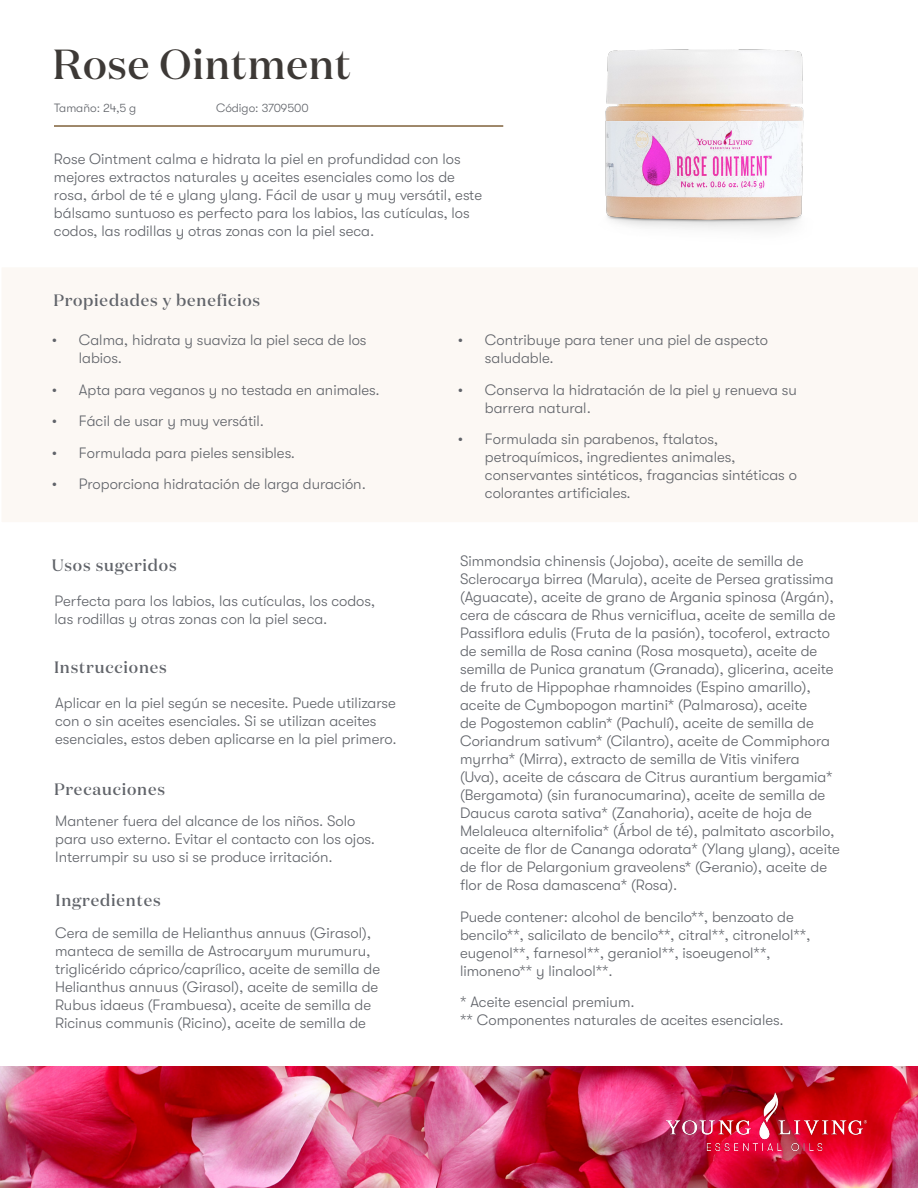
<style>
.page{position:relative;width:918px;height:1188px;background:#fff}
.page>*{position:absolute;margin:0;border:0;box-sizing:border-box;transform-origin:0 0}
.t1{font:500 42px "Domaine Display";letter-spacing:.02em;color:#3d3936}
.t2{font:500 16.5px "Domaine Display";letter-spacing:.05em;color:#61646a}
.t3{font:300 15px/18px "GT Walsheim Pro";color:#61646a}
.t4{font:300 12px "GT Walsheim Pro";color:#61646a}
</style>
<div class="page">
<div style="left:2px;top:268px;width:916px;height:254px;background:#fcf8f4"></div>
<img style="left:0;top:1066px;width:918px;height:122px">
<img style="left:666px;top:1093px;width:201px;height:58px">
<hr style="left:54px;top:125px;width:449px;height:2px;background:#80623b">
<img style="left:547px;top:49px;width:319px;height:247px">
<h1 class="t1" style="left:52px;top:37px;width:300px">Rose Ointment</h1>
<p class="t4" style="left:54px;top:101px;width:84px">Tamaño: 24,5 g</p>
<p class="t4" style="left:216px;top:101px;width:94px">Código: 3709500</p>
<p class="t3" style="left:54px;top:150px;width:430px">Rose Ointment calma e hidrata la piel en profundidad con los mejores extractos naturales y aceites esenciales como los de rosa, árbol de té e ylang ylang. Fácil de usar y muy versátil, este bálsamo suntuoso es perfecto para los labios, las cutículas, los codos, las rodillas y otras zonas con la piel seca.</p>
<p class="t2" style="left:53px;top:290px;width:208px">Propiedades y beneficios</p>
<p class="t3" style="left:79px;top:331px;width:289px;text-indent:-27px">• Calma, hidrata y suaviza la piel seca de los labios.</p>
<p class="t3" style="left:52px;top:381px;width:329px">• Apta para veganos y no testada en animales.</p>
<p class="t3" style="left:52px;top:412px;width:214px">• Fácil de usar y muy versátil.</p>
<p class="t3" style="left:52px;top:444px;width:245px">• Formulada para pieles sensibles.</p>
<p class="t3" style="left:52px;top:475px;width:316px">• Proporciona hidratación de larga duración.</p>
<p class="t2" style="left:52px;top:555px;width:126px">Usos sugeridos</p>
<p class="t3" style="left:55px;top:592px;width:322px">Perfecta para los labios, las cutículas, los codos, las rodillas y otras zonas con la piel seca.</p>
<p class="t2" style="left:54px;top:657px;width:114px">Instrucciones</p>
<p class="t3" style="left:55px;top:694px;width:343px">Aplicar en la piel según se necesite. Puede utilizarse con o sin aceites esenciales. Si se utilizan aceites esenciales, estos deben aplicarse en la piel primero.</p>
<p class="t2" style="left:54px;top:779px;width:112px">Precauciones</p>
<p class="t3" style="left:55px;top:812px;width:321px">Mantener fuera del alcance de los niños. Solo para uso externo. Evitar el contacto con los ojos.<br>Interrumpir su uso si se produce irritación.</p>
<p class="t2" style="left:56px;top:890px;width:107px">Ingredientes</p>
<p class="t3" style="left:55px;top:924px;width:327px">Cera de semilla de Helianthus annuus (Girasol), manteca de semilla de Astrocaryum murumuru, triglicérido cáprico/caprílico, aceite de semilla de Helianthus annuus (Girasol), aceite de semilla de Rubus idaeus (Frambuesa), aceite de semilla de Ricinus communis (Ricino), aceite de semilla de</p>
<p class="t3" style="left:485px;top:331px;width:285px;text-indent:-27px">• Contribuye para tener una piel de aspecto saludable.</p>
<p class="t3" style="left:485px;top:381px;width:313px;text-indent:-27px">• Conserva la hidratación de la piel y renueva su barrera natural.</p>
<p class="t3" style="left:485px;top:430px;width:314px;text-indent:-27px">• Formulada sin parabenos, ftalatos, petroquímicos, ingredientes animales, conservantes sintéticos, fragancias sintéticas o colorantes artificiales.</p>
<p class="t3" style="left:460px;top:552px;width:381px">Simmondsia chinensis (Jojoba), aceite de semilla de Sclerocarya birrea (Marula), aceite de Persea gratissima (Aguacate), aceite de grano de Argania spinosa (Argán), cera de cáscara de Rhus verniciflua, aceite de semilla de Passiflora edulis (Fruta de la pasión), tocoferol, extracto de semilla de Rosa canina (Rosa mosqueta), aceite de semilla de Punica granatum (Granada), glicerina, aceite de fruto de Hippophae rhamnoides (Espino amarillo), aceite de Cymbopogon martini* (Palmarosa), aceite<br>de Pogostemon cablin* (Pachulí), aceite de semilla de Coriandrum sativum* (Cilantro), aceite de Commiphora myrrha* (Mirra), extracto de semilla de Vitis vinifera (Uva), aceite de cáscara de Citrus aurantium bergamia* (Bergamota) (sin furanocumarina), aceite de semilla de Daucus carota sativa* (Zanahoria), aceite de hoja de Melaleuca alternifolia* (Árbol de té), palmitato ascorbilo, aceite de flor de Cananga odorata* (Ylang ylang), aceite de flor de Pelargonium graveolens* (Geranio), aceite de flor de Rosa damascena* (Rosa).</p>
<p class="t3" style="left:460px;top:908px;width:352px">Puede contener: alcohol de bencilo**, benzoato de bencilo**, salicilato de bencilo**, citral**, citronelol**, eugenol**, farnesol**, geraniol**, isoeugenol**, limoneno** y linalool**.</p>
<p class="t3" style="left:460px;top:993px;width:325px">* Aceite esencial premium.<br>** Componentes naturales de aceites esenciales.</p>
</div>
